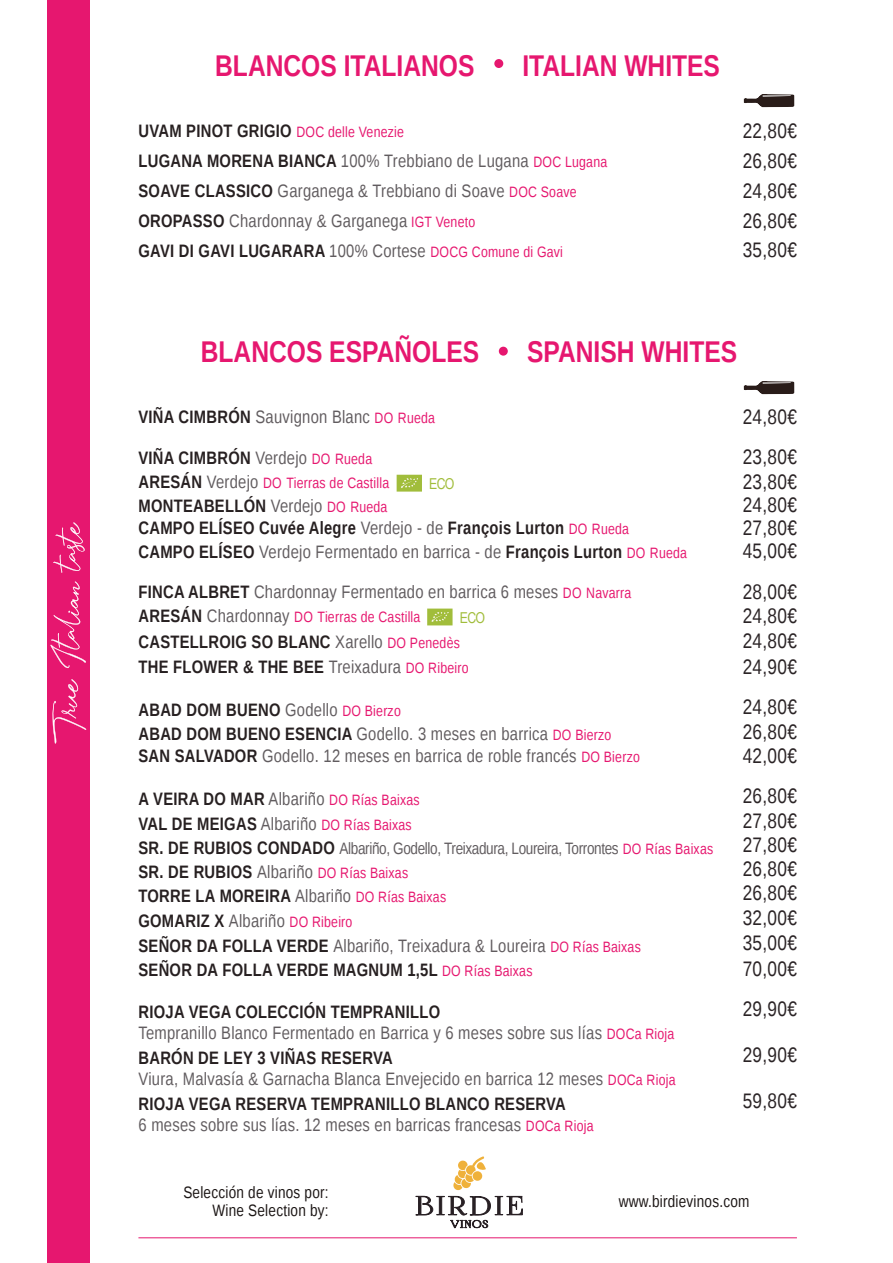
<style>
.page{position:relative;width:893px;height:1263px;background:#fff}
.page>*{position:absolute;margin:0;border:0;box-sizing:border-box;transform-origin:0 0}
.t1{font:700 30px "Liberation Sans Narrow";color:#e6176f}
.t2{font:21px "Liberation Sans Narrow";letter-spacing:.015em;color:#2b2426}
.t3{font:18px/21px "Liberation Sans Narrow";letter-spacing:.015em;color:#615c5f}
.t4{font:700 18px "Liberation Sans Narrow";letter-spacing:.015em;color:#272021}
.t5{font:16.5px "Liberation Sans Narrow";letter-spacing:-.02em;color:#615c5f}
.t6{font:16.5px/18px "Liberation Sans Narrow";letter-spacing:.015em;color:#1b1514;text-align:right}
.t7{font:15px "Liberation Sans Narrow";letter-spacing:.015em;color:#e6176f}
.t8{font:15px "Arial Narrow";letter-spacing:-.045em;color:#a1bd3b}
.s1{font-weight:400;font-size:15px;color:#e6176f}
.s2{font-weight:700;color:#272021}
.s3{font-size:15px;color:#e6176f}
.s4{font-weight:400;color:#615c5f}
.s5{font-weight:700;font-size:18px;color:#272021}
.s6{font-size:18px;color:#615c5f}
</style>
<div class="page">
<div style="left:47px;top:0;width:42px;height:1263px;background:#e6176f"></div>
<svg style="left:52px;top:679px;width:34px;height:65px"></svg>
<svg style="left:50px;top:581px;width:36px;height:87px"></svg>
<svg style="left:53px;top:522px;width:32px;height:51px"></svg>
<svg style="left:453px;top:1156px;width:33px;height:34px"></svg>
<svg style="left:415px;top:1196px;width:108px;height:33px"></svg>
<hr style="left:138px;top:1237px;width:659px;height:1px;background:#e6176f">
<div style="left:494px;top:59px;width:9px;height:9px;background:#e6176f;border-radius:50%"></div>
<div style="left:499px;top:347px;width:9px;height:9px;background:#e6176f;border-radius:50%"></div>
<svg style="left:427px;top:609px;width:26px;height:16px"></svg>
<svg style="left:397px;top:475px;width:25px;height:17px"></svg>
<svg style="left:743px;top:94px;width:52px;height:13px"></svg>
<svg style="left:743px;top:381px;width:52px;height:13px"></svg>
<h1 class="t1" style="left:215px;top:45px;width:261px">BLANCOS ITALIANOS</h1>
<h1 class="t1" style="left:522px;top:45px;width:199px">ITALIAN WHITES</h1>
<p class="t4" style="left:138px;top:119px;width:267px">UVAM PINOT GRIGIO <span class="s1">DOC delle Venezie</span></p>
<p class="t2" style="left:743px;top:119px;width:56px">22,80€</p>
<p class="t3" style="left:138px;top:151px;width:470px"><span class="s2">LUGANA MORENA BIANCA</span> 100% Trebbiano de Lugana <span class="s3">DOC Lugana</span></p>
<p class="t2" style="left:743px;top:149px;width:56px">26,80€</p>
<p class="t3" style="left:138px;top:181px;width:440px"><span class="s2">SOAVE CLASSICO</span> Garganega &amp; Trebbiano di Soave <span class="s3">DOC Soave</span></p>
<p class="t2" style="left:743px;top:179px;width:56px">24,80€</p>
<p class="t3" style="left:138px;top:211px;width:338px"><span class="s2">OROPASSO</span> Chardonnay &amp; Garganega <span class="s3">IGT Veneto</span></p>
<p class="t2" style="left:743px;top:208px;width:56px">26,80€</p>
<p class="t4" style="left:138px;top:238px;width:426px">GAVI DI GAVI LUGARARA <span class="s4">100% Cortese</span> <span class="s1">DOCG Comune di Gavi</span></p>
<p class="t2" style="left:743px;top:238px;width:56px">35,80€</p>
<h1 class="t1" style="left:201px;top:331px;width:280px">BLANCOS ESPAÑOLES</h1>
<h1 class="t1" style="left:527px;top:331px;width:212px">SPANISH WHITES</h1>
<p class="t3" style="left:138px;top:407px;width:298px"><span class="s2">VIÑA CIMBRÓN</span> Sauvignon Blanc <span class="s3">DO Rueda</span></p>
<p class="t2" style="left:743px;top:405px;width:56px">24,80€</p>
<p class="t4" style="left:138px;top:445px;width:235px">VIÑA CIMBRÓN <span class="s4">Verdejo</span> <span class="s1">DO Rueda</span></p>
<p class="t2" style="left:743px;top:445px;width:56px">23,80€</p>
<p class="t4" style="left:138px;top:493px;width:250px">MONTEABELLÓN <span class="s4">Verdejo</span> <span class="s1">DO Rueda</span></p>
<p class="t2" style="left:743px;top:493px;width:56px">24,80€</p>
<p class="t4" style="left:138px;top:516px;width:492px">CAMPO ELÍSEO Cuvée Alegre <span class="s4">Verdejo - de</span> François Lurton <span class="s1">DO Rueda</span></p>
<p class="t2" style="left:743px;top:516px;width:56px">27,80€</p>
<p class="t3" style="left:138px;top:542px;width:550px"><span class="s2">CAMPO ELÍSEO</span> Verdejo Fermentado en barrica - de <span class="s2">François Lurton</span> <span class="s3">DO Rueda</span></p>
<p class="t2" style="left:743px;top:539px;width:56px">45,00€</p>
<p class="t7" style="left:138px;top:475px;width:252px"><span class="s5">ARESÁN</span> <span class="s6">Verdejo</span> DO Tierras de Castilla</p>
<p class="t8" style="left:429px;top:473px;width:27px">ECO</p>
<p class="t2" style="left:743px;top:470px;width:56px">23,80€</p>
<p class="t3" style="left:138px;top:582px;width:494px"><span class="s2">FINCA ALBRET</span> Chardonnay Fermentado en barrica 6 meses <span class="s3">DO Navarra</span></p>
<p class="t2" style="left:743px;top:580px;width:56px">28,00€</p>
<p class="t4" style="left:138px;top:629px;width:323px">CASTELLROIG SO BLANC <span class="s4">Xarello</span> <span class="s1">DO Penedès</span></p>
<p class="t2" style="left:743px;top:629px;width:56px">24,80€</p>
<p class="t4" style="left:138px;top:654px;width:332px">THE FLOWER &amp; THE BEE <span class="s4">Treixadura</span> <span class="s1">DO Ribeiro</span></p>
<p class="t2" style="left:743px;top:655px;width:56px">24,90€</p>
<p class="t7" style="left:138px;top:608px;width:283px"><span class="s5">ARESÁN</span> <span class="s6">Chardonnay</span> DO Tierras de Castilla</p>
<p class="t8" style="left:460px;top:607px;width:27px">ECO</p>
<p class="t2" style="left:743px;top:603px;width:56px">24,80€</p>
<p class="t4" style="left:138px;top:698px;width:264px">ABAD DOM BUENO <span class="s4">Godello</span> <span class="s1">DO Bierzo</span></p>
<p class="t2" style="left:743px;top:695px;width:56px">24,80€</p>
<p class="t3" style="left:138px;top:723px;width:474px"><span class="s2">ABAD DOM BUENO ESENCIA</span> Godello. 3 meses en barrica <span class="s3">DO Bierzo</span></p>
<p class="t2" style="left:743px;top:720px;width:56px">26,80€</p>
<p class="t3" style="left:138px;top:746px;width:503px"><span class="s2">SAN SALVADOR</span> Godello. 12 meses en barrica de roble francés <span class="s3">DO Bierzo</span></p>
<p class="t2" style="left:743px;top:744px;width:56px">42,00€</p>
<p class="t7" style="left:138px;top:791px;width:283px"><span class="s5">A VEIRA DO MAR</span> <span class="s6">Albariño</span> DO Rías Baixas</p>
<p class="t2" style="left:743px;top:784px;width:56px">26,80€</p>
<p class="t5" style="left:138px;top:839px;width:576px"><span class="s5">SR. DE RUBIOS CONDADO</span> Albariño, Godello, Treixadura, Loureira, Torrontes <span class="s3">DO Rías Baixas</span></p>
<p class="t2" style="left:743px;top:832px;width:56px">27,80€</p>
<p class="t7" style="left:138px;top:816px;width:275px"><span class="s5">VAL DE MEIGAS</span> <span class="s6">Albariño</span> DO Rías Baixas</p>
<p class="t2" style="left:743px;top:809px;width:56px">27,80€</p>
<p class="t7" style="left:138px;top:864px;width:271px"><span class="s5">SR. DE RUBIOS</span> <span class="s6">Albariño</span> DO Rías Baixas</p>
<p class="t2" style="left:743px;top:856px;width:56px">26,80€</p>
<p class="t4" style="left:138px;top:884px;width:309px">TORRE LA MOREIRA <span class="s4">Albariño</span> <span class="s1">DO Rías Baixas</span></p>
<p class="t2" style="left:743px;top:881px;width:56px">26,80€</p>
<p class="t7" style="left:138px;top:913px;width:215px"><span class="s5">GOMARIZ X</span> <span class="s6">Albariño</span> DO Ribeiro</p>
<p class="t2" style="left:743px;top:906px;width:56px">32,00€</p>
<p class="t3" style="left:138px;top:936px;width:504px"><span class="s2">SEÑOR DA FOLLA VERDE</span> Albariño, Treixadura &amp; Loureira <span class="s3">DO Rías Baixas</span></p>
<p class="t2" style="left:743px;top:931px;width:56px">35,00€</p>
<p class="t4" style="left:138px;top:957px;width:396px">SEÑOR DA FOLLA VERDE MAGNUM 1,5L <span class="s1">DO Rías Baixas</span></p>
<p class="t2" style="left:743px;top:957px;width:56px">70,00€</p>
<p class="t3" style="left:138px;top:1002px;width:537px"><span class="s2">RIOJA VEGA COLECCIÓN TEMPRANILLO<br></span>Tempranillo Blanco Fermentado en Barrica y 6 meses sobre sus lías <span class="s3">DOCa Rioja</span></p>
<p class="t2" style="left:743px;top:997px;width:56px">29,90€</p>
<p class="t3" style="left:138px;top:1048px;width:539px"><span class="s2">BARÓN DE LEY 3 VIÑAS RESERVA<br></span>Viura, Malvasía &amp; Garnacha Blanca Envejecido en barrica 12 meses <span class="s3">DOCa Rioja</span></p>
<p class="t2" style="left:743px;top:1043px;width:56px">29,90€</p>
<p class="t3" style="left:138px;top:1094px;width:457px"><span class="s2">RIOJA VEGA RESERVA TEMPRANILLO BLANCO RESERVA<br></span>6 meses sobre sus lías. 12 meses en barricas francesas <span class="s3">DOCa Rioja</span></p>
<p class="t2" style="left:743px;top:1089px;width:56px">59,80€</p>
<p class="t6" style="left:183px;top:1184px;width:147px">Selección de vinos por:<br>Wine Selection by:</p>
<p class="t6" style="left:619px;top:1193px;width:132px">www.birdievinos.com</p>
</div>
